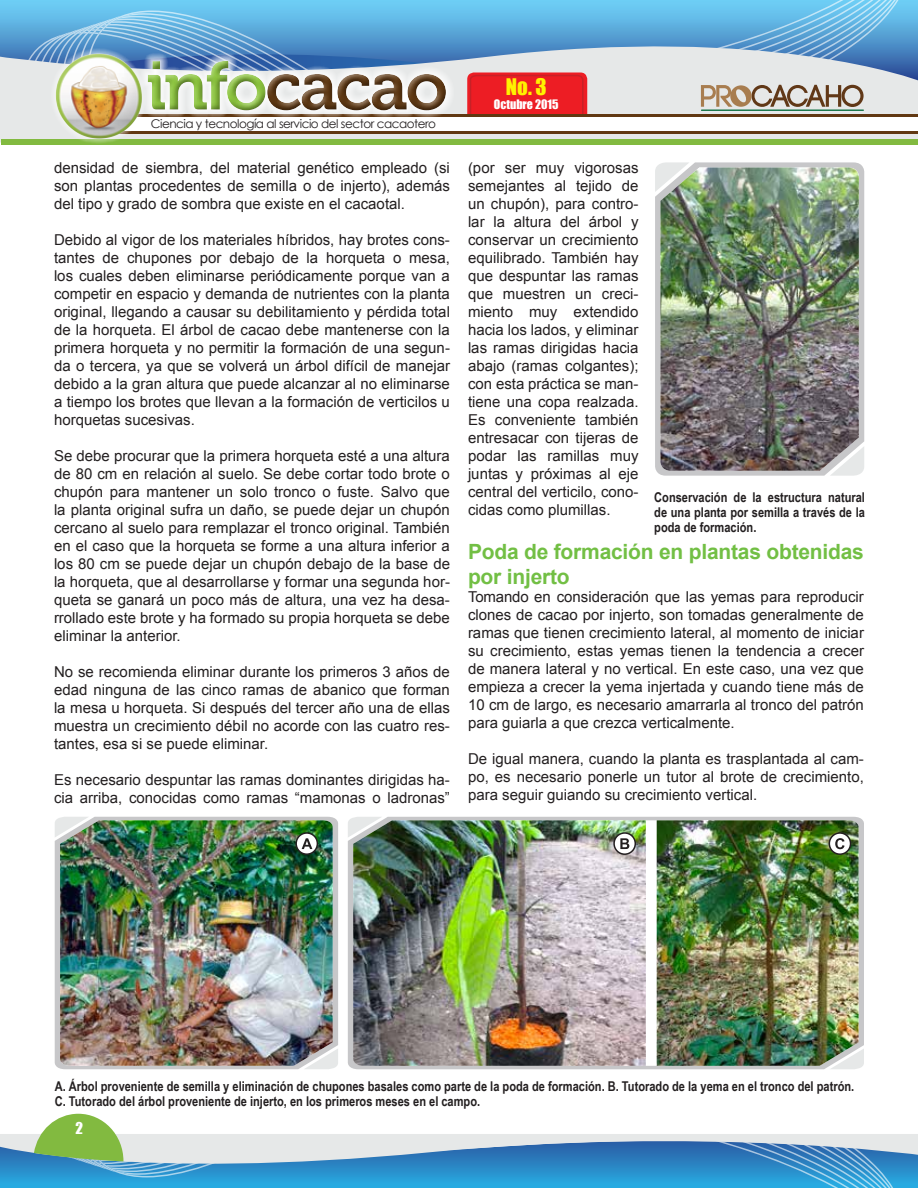
<style>
.page{position:relative;width:918px;height:1188px;background:#fff}
.page>*{position:absolute;margin:0;border:0;box-sizing:border-box;transform-origin:0 0}
.t1{font:700 21px/25.2px "Arial";letter-spacing:-.01em;color:#72bf44}
.t2{font:21px "Impact";color:#fff200}
.t3{font:15px/18px "Arial";color:#231f20;text-align:justify}
.t4{font:15px "Impact";color:#fff}
.t5{font:700 13.5px/15px "Arial Narrow";color:#231f20}
.t6{font:12px "Century Gothic";letter-spacing:-.04em;color:#231f20}
.t7{font:12px "Impact";color:#fff}
</style>
<div class="page">
<div style="left:0;top:1181px;width:918px;height:7px;background:#27aae1"></div>
<div style="left:388px;top:1181px;width:505px;height:7px;background:#27aae1"></div>
<svg style="left:0;top:1134px;width:918px;height:47px;background:#60a1ce"></svg>
<svg style="left:15px;top:1113px;width:320px;height:64px"></svg>
<svg style="left:0;top:24px;width:918px;height:118px;background:#bfd2d2"></svg>
<div style="left:1px;top:140px;width:917px;height:5px;background:#82ba40"></div>
<div style="left:96px;top:116px;width:822px;height:16px;background:#fff"></div>
<hr style="left:96px;top:132px;width:822px;height:2px;background:#613812">
<hr style="left:96px;top:114px;width:822px;height:2px;background:#613812">
<svg style="left:20px;top:0;width:878px;height:122px;background:#95b3cd"></svg>
<div style="left:145px;top:59px;width:302px;height:53px;background:#231f20;opacity:.75"></div>
<svg style="left:50px;top:48px;width:97px;height:95px"></svg>
<div style="left:54px;top:52px;width:91px;height:90px;background:#231f20;opacity:.75"></div>
<div style="left:55px;top:817px;width:283px;height:252px;background:#c7c7c9"></div>
<svg style="left:55px;top:817px;width:34px;height:21px"></svg>
<svg style="left:304px;top:1048px;width:34px;height:21px"></svg>
<img style="left:60px;top:820px;width:273px;height:246px">
<div style="left:348px;top:817px;width:516px;height:252px;background:#c7c7c9"></div>
<svg style="left:348px;top:817px;width:34px;height:21px"></svg>
<svg style="left:830px;top:1048px;width:34px;height:21px"></svg>
<svg style="left:646px;top:820px;width:11px;height:246px"></svg>
<img style="left:353px;top:820px;width:293px;height:246px">
<img style="left:657px;top:820px;width:202px;height:246px">
<svg style="left:655px;top:162px;width:209px;height:314px;background:#c9c9cb"></svg>
<svg style="left:655px;top:162px;width:35px;height:30px"></svg>
<svg style="left:830px;top:446px;width:34px;height:30px"></svg>
<img style="left:660px;top:168px;width:199px;height:303px">
<svg style="left:296px;top:833px;width:21px;height:21px"></svg>
<div style="left:295px;top:832px;width:23px;height:23px;border:2px solid #231f20;border-radius:50%"></div>
<svg style="left:302px;top:838px;width:10px;height:11px"></svg>
<div style="left:614px;top:833px;width:21px;height:21px;background:#fff;border-radius:50%"></div>
<div style="left:613px;top:832px;width:23px;height:23px;border:2px solid #231f20;border-radius:50%"></div>
<svg style="left:620px;top:838px;width:9px;height:11px"></svg>
<div style="left:829px;top:833px;width:22px;height:21px;background:#fff;border-radius:50%"></div>
<div style="left:829px;top:832px;width:22px;height:23px;border:2px solid #231f20;border-radius:50%"></div>
<svg style="left:835px;top:838px;width:10px;height:11px"></svg>
<p class="t6" style="left:151px;top:116px;width:287px">Ciencia y tecnología al servicio del sector cacaotero</p>
<p class="t3" style="left:54px;top:159px;width:398px">densidad de siembra, del material genético empleado (si son plantas procedentes de semilla o de injerto), además del tipo y grado de sombra que existe en el cacaotal.</p>
<p class="t3" style="left:54px;top:231px;width:398px">Debido al vigor de los materiales híbridos, hay brotes cons&shy;tantes de chupones por debajo de la horqueta o mesa, los cuales deben eliminarse periódicamente porque van a competir en espacio y demanda de nutrientes con la planta original, llegando a causar su debilitamiento y pérdida total de la horqueta. El árbol de cacao debe mantenerse con la primera horqueta y no permitir la formación de una segun&shy;da o tercera, ya que se volverá un árbol difícil de manejar debido a la gran altura que puede alcanzar al no eliminarse a tiempo los brotes que llevan a la formación de verticilos u horquetas sucesivas.</p>
<p class="t3" style="left:54px;top:447px;width:398px">Se debe procurar que la primera horqueta esté a una altura de 80 cm en relación al suelo. Se debe cortar todo brote o chupón para mantener un solo tronco o fuste. Salvo que la planta original sufra un daño, se puede dejar un chupón cercano al suelo para remplazar el tronco original. También en el caso que la horqueta se forme a una altura inferior a los 80 cm se puede dejar un chupón debajo de la base de la horqueta, que al desarrollarse y formar una segunda hor&shy;queta se ganará un poco más de altura, una vez ha desa&shy;rrollado este brote y ha formado su propia horqueta se debe eliminar la anterior.</p>
<p class="t3" style="left:54px;top:663px;width:397px">No se recomienda eliminar durante los primeros 3 años de edad ninguna de las cinco ramas de abanico que forman la mesa u horqueta. Si después del tercer año una de ellas muestra un crecimiento débil no acorde con las cuatro res&shy;tantes, esa si se puede eliminar.</p>
<p class="t3" style="left:54px;top:771px;width:397px">Es necesario despuntar las ramas dominantes dirigidas ha&shy;cia arriba, conocidas como ramas “mamonas o ladronas”</p>
<h1 class="t2" style="left:506px;top:71px;width:42px">No. 3</h1>
<p class="t7" style="left:494px;top:95px;width:66px">Octubre 2015</p>
<p class="t3" style="left:468px;top:159px;width:172px">(por ser muy vigorosas semejantes al tejido de un chupón), para contro&shy;lar la altura del árbol y conservar un crecimiento equilibrado. También hay que despuntar las ramas que muestren un creci&shy;miento muy extendido hacia los lados, y eliminar las ramas dirigidas hacia abajo (ramas colgantes); con esta práctica se man&shy;tiene una copa realzada.<br>Es conveniente también entresacar con tijeras de podar las ramillas muy juntas y próximas al eje central del verticilo, cono&shy;cidas como plumillas.</p>
<h1 class="t1" style="left:468px;top:539px;width:397px">Poda de formación en plantas obtenidas por injerto</h1>
<p class="t3" style="left:468px;top:588px;width:398px">Tomando en consideración que las yemas para reproducir clones de cacao por injerto, son tomadas generalmente de ramas que tienen crecimiento lateral, al momento de iniciar su crecimiento, estas yemas tienen la tendencia a crecer de manera lateral y no vertical. En este caso, una vez que empieza a crecer la yema injertada y cuando tiene más de 10 cm de largo, es necesario amarrarla al tronco del patrón para guiarla a que crezca verticalmente.</p>
<p class="t3" style="left:468px;top:750px;width:397px">De igual manera, cuando la planta es trasplantada al cam&shy;po, es necesario ponerle un tutor al brote de crecimiento, para seguir guiando su crecimiento vertical.</p>
<p class="t5" style="left:654px;top:489px;width:212px;text-align:justify">Conservación de la estructura natural de una planta por semilla a través de la poda de formación.</p>
<p class="t5" style="left:55px;top:1078px;width:801px">A. Árbol proveniente de semilla y eliminación de chupones basales como parte de la poda de formación. B. Tutorado de la yema en el tronco del patrón.<br>C. Tutorado del árbol proveniente de injerto, en los primeros meses en el campo.</p>
<p class="t4" style="left:76px;top:1117px;width:9px">2</p>
</div>
